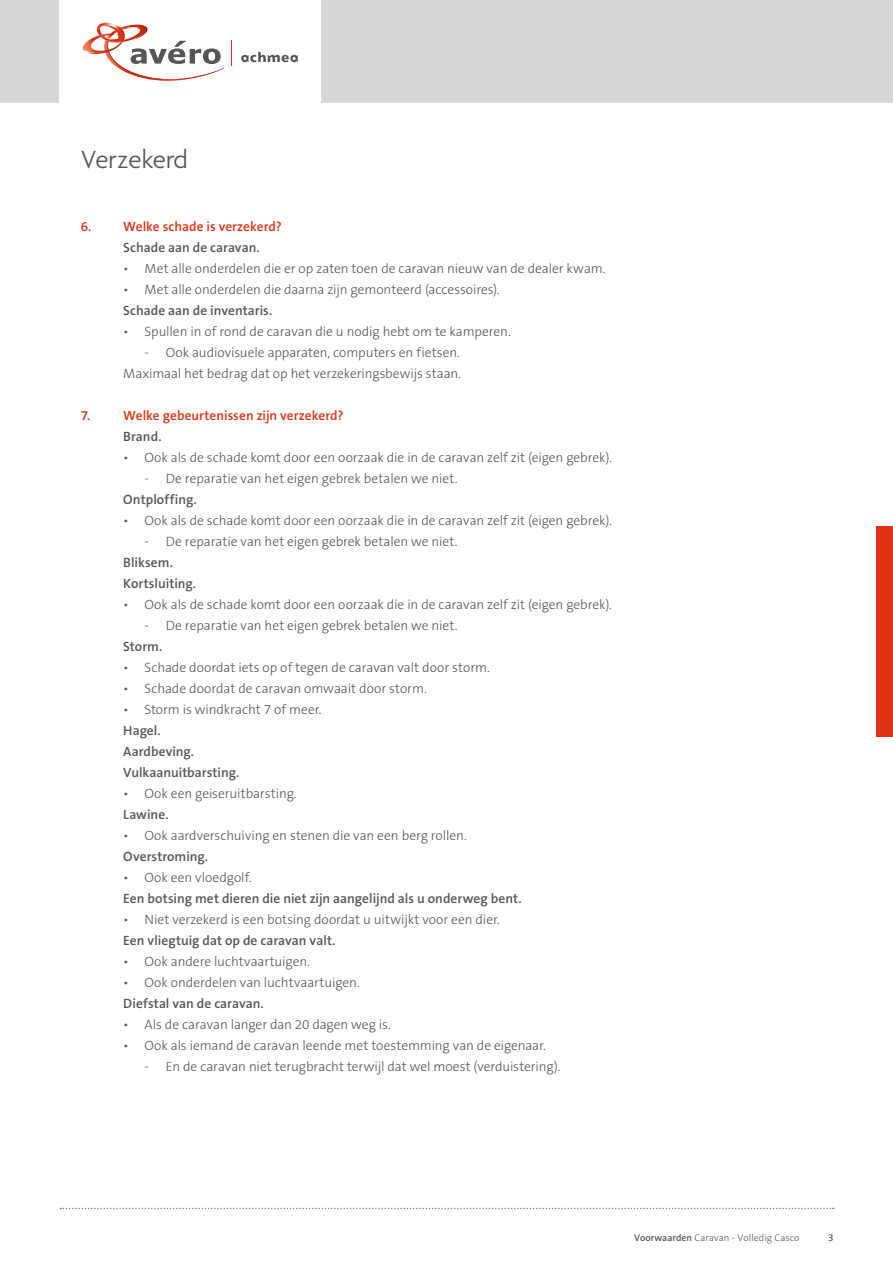
<style>
.page{position:relative;width:893px;height:1263px;background:#fff}
.page>*{position:absolute;margin:0;border:0;box-sizing:border-box;transform-origin:0 0}
.t1{font:300 27px "Agenda";color:#555}
.t2{font:300 13.5px/21px "The Sans B3";letter-spacing:-.005em;color:#555;text-align:right}
.t3{font:600 13.5px/21px "The Sans B6";color:#555}
.t4{font:600 13.5px "The Sans B6";color:#e13214}
.t5{font:300 9.75px "The Sans B3";letter-spacing:.005em;color:#555}
.s1{font-family:"The Sans B6";font-weight:600}
</style>
<div class="page">
<div style="left:0;top:0;width:893px;height:103px;background:#d6d6d6"></div>
<div style="left:60px;top:0;width:261px;height:103px;background:#fff"></div>
<svg style="left:241px;top:52px;width:57px;height:10px"></svg>
<svg style="left:83px;top:22px;width:141px;height:59px"></svg>
<svg style="left:231px;top:41px;width:1px;height:25px"></svg>
<svg style="left:60px;top:1208px;width:774px;height:1px"></svg>
<div style="left:876px;top:526px;width:17px;height:211px;background:#e13214"></div>
<h1 class="t1" style="left:81px;top:145px;width:109px">Verzekerd</h1>
<p class="t4" style="left:81px;top:219px;width:202px">6. Welke schade is verzekerd?</p>
<p class="t3" style="left:123px;top:238px;width:138px">Schade aan de caravan.</p>
<p class="t2" style="left:123px;top:259px;width:484px">• Met alle onderdelen die er op zaten toen de caravan nieuw van de dealer kwam.</p>
<p class="t2" style="left:123px;top:280px;width:378px">• Met alle onderdelen die daarna zijn gemonteerd (accessoires).</p>
<p class="t3" style="left:123px;top:301px;width:150px">Schade aan de inventaris.</p>
<p class="t2" style="left:123px;top:322px;width:389px">• Spullen in of rond de caravan die u nodig hebt om te kamperen.</p>
<p class="t2" style="left:123px;top:343px;width:339px">- Ook audiovisuele apparaten, computers en fietsen.<br>Maximaal het bedrag dat op het verzekeringsbewijs staan.</p>
<p class="t4" style="left:81px;top:408px;width:11px">7.</p>
<p class="t4" style="left:123px;top:408px;width:222px">Welke gebeurtenissen zijn verzekerd?</p>
<p class="t3" style="left:123px;top:427px;width:40px">Brand.</p>
<p class="t2" style="left:123px;top:448px;width:490px">• Ook als de schade komt door een oorzaak die in de caravan zelf zit (eigen gebrek).</p>
<p class="t2" style="left:145px;top:469px;width:314px">- De reparatie van het eigen gebrek betalen we niet.</p>
<p class="t3" style="left:123px;top:490px;width:75px">Ontploffing.</p>
<p class="t2" style="left:123px;top:511px;width:490px">• Ook als de schade komt door een oorzaak die in de caravan zelf zit (eigen gebrek).</p>
<p class="t2" style="left:145px;top:532px;width:314px">- De reparatie van het eigen gebrek betalen we niet.</p>
<p class="t3" style="left:123px;top:553px;width:74px">Bliksem.<br>Kortsluiting.</p>
<p class="t2" style="left:123px;top:595px;width:490px">• Ook als de schade komt door een oorzaak die in de caravan zelf zit (eigen gebrek).</p>
<p class="t2" style="left:145px;top:616px;width:314px">- De reparatie van het eigen gebrek betalen we niet.</p>
<p class="t3" style="left:123px;top:637px;width:41px">Storm.</p>
<p class="t2" style="left:123px;top:658px;width:368px">• Schade doordat iets op of tegen de caravan valt door storm.</p>
<p class="t2" style="left:123px;top:679px;width:305px">• Schade doordat de caravan omwaait door storm.</p>
<p class="t2" style="left:123px;top:700px;width:200px">• Storm is windkracht 7 of meer.</p>
<p class="t3" style="left:123px;top:721px;width:118px">Hagel.<br>Aardbeving.<br>Vulkaanuitbarsting.</p>
<p class="t2" style="left:123px;top:784px;width:175px">• Ook een geiseruitbarsting.</p>
<p class="t3" style="left:123px;top:805px;width:47px">Lawine.</p>
<p class="t2" style="left:123px;top:826px;width:345px">• Ook aardverschuiving en stenen die van een berg rollen.</p>
<p class="t3" style="left:123px;top:847px;width:86px">Overstroming.</p>
<p class="t2" style="left:123px;top:868px;width:130px">• Ook een vloedgolf.</p>
<p class="t3" style="left:123px;top:889px;width:400px">Een botsing met dieren die niet zijn aangelijnd als u onderweg bent.</p>
<p class="t2" style="left:123px;top:910px;width:378px">• Niet verzekerd is een botsing doordat u uitwijkt voor een dier.</p>
<p class="t3" style="left:123px;top:931px;width:214px">Een vliegtuig dat op de caravan valt.</p>
<p class="t2" style="left:123px;top:952px;width:188px">• Ook andere luchtvaartuigen.</p>
<p class="t2" style="left:123px;top:973px;width:238px">• Ook onderdelen van luchtvaartuigen.</p>
<p class="t3" style="left:123px;top:994px;width:142px">Diefstal van de caravan.</p>
<p class="t2" style="left:123px;top:1015px;width:269px">• Als de caravan langer dan 20 dagen weg is.</p>
<p class="t2" style="left:123px;top:1036px;width:424px">• Ook als iemand de caravan leende met toestemming van de eigenaar.</p>
<p class="t2" style="left:145px;top:1057px;width:417px">- En de caravan niet terugbracht terwijl dat wel moest (verduistering).</p>
<p class="t5" style="left:634px;top:1233px;width:167px"><span class="s1">Voorwaarden</span> Caravan - Volledig Casco</p>
<p class="t5" style="left:828px;top:1233px;width:7px">3</p>
</div>
